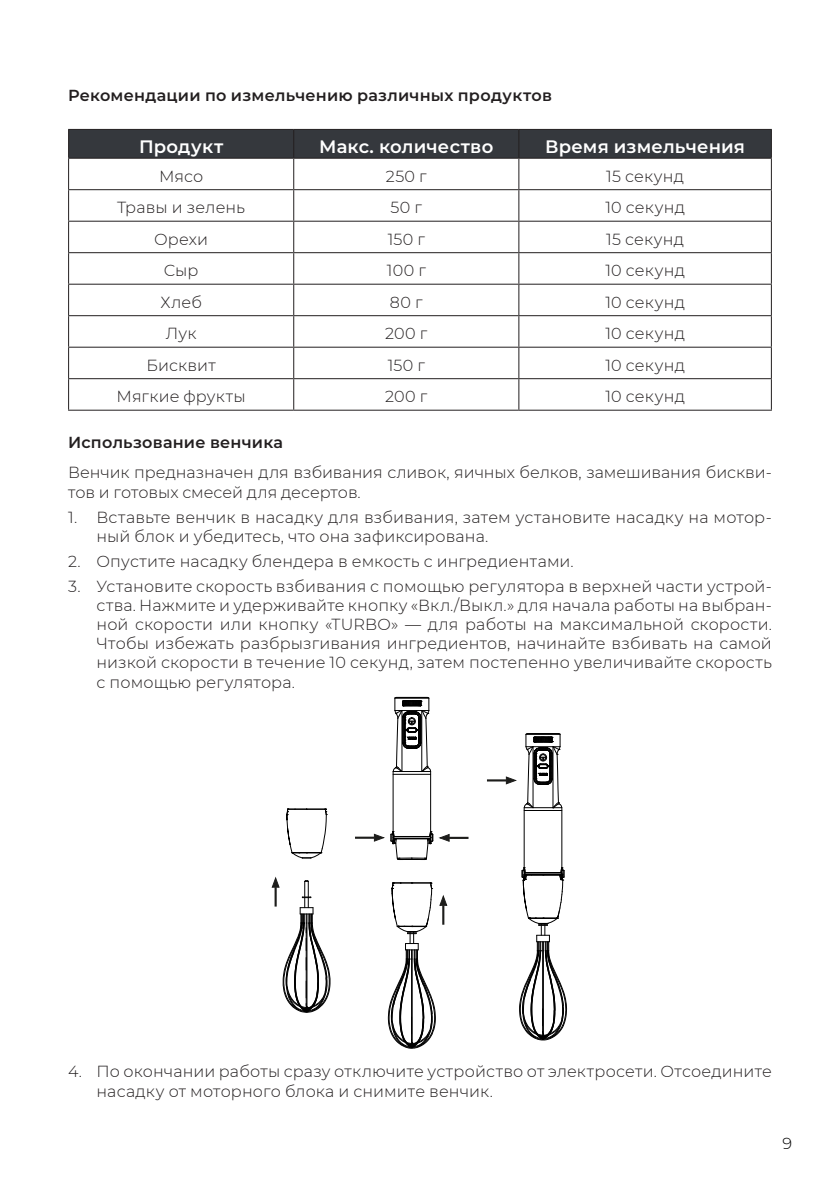
<style>
.page{position:relative;width:840px;height:1191px;background:#fff}
.page>*{position:absolute;margin:0;border:0;box-sizing:border-box;transform-origin:0 0}
.Табличный__заголовки{font:600 18px "Montserrat";letter-spacing:.01em;color:#fff}
.Табличный__текст__центр{font:300 16px/19.2px "Montserrat";letter-spacing:.01em;color:#231f20}
.Подзаголовок{font:600 16px "Montserrat";letter-spacing:.015em;color:#231f20}
.t1{font:300 16px "Montserrat";color:#000}
</style>
<div class="page">
<svg style="left:334px;top:128px;width:96px;height:680px"></svg>
<svg style="left:196px;top:346px;width:95px;height:64px"></svg>
<svg style="left:430px;top:128px;width:94px;height:711px"></svg>
<svg style="left:518px;top:831px;width:49px;height:209px"></svg>
<hr style="left:392px;top:771px;width:1px;height:60px;background:#000">
<hr style="left:430px;top:771px;width:1px;height:60px;background:#000">
<hr style="left:393px;top:774px;width:37px;height:1px;background:#000">
<svg style="left:392px;top:697px;width:39px;height:75px"></svg>
<hr style="left:523px;top:807px;width:1px;height:60px;background:#000">
<hr style="left:561px;top:807px;width:1px;height:60px;background:#000">
<hr style="left:524px;top:810px;width:37px;height:1px;background:#000">
<svg style="left:523px;top:733px;width:39px;height:76px"></svg>
<svg style="left:272px;top:808px;width:196px;height:241px"></svg>
<svg style="left:486px;top:777px;width:3px;height:7px"></svg>
<hr style="left:486px;top:779px;width:20px;height:2px;background:#1d1d1b">
<svg style="left:489px;top:777px;width:26px;height:7px"></svg>
<hr style="left:68px;top:159px;width:1px;height:30px;background:#231f20">
<hr style="left:293px;top:159px;width:1px;height:30px;background:#231f20">
<hr style="left:518px;top:159px;width:1px;height:30px;background:#231f20">
<hr style="left:770px;top:159px;width:1px;height:30px;background:#231f20">
<hr style="left:68px;top:189px;width:225px;height:1px;background:#231f20">
<hr style="left:68px;top:190px;width:1px;height:31px;background:#231f20">
<hr style="left:293px;top:189px;width:225px;height:1px;background:#231f20">
<hr style="left:293px;top:190px;width:1px;height:31px;background:#231f20">
<hr style="left:518px;top:189px;width:253px;height:1px;background:#231f20">
<hr style="left:518px;top:190px;width:1px;height:31px;background:#231f20">
<hr style="left:770px;top:190px;width:1px;height:31px;background:#231f20">
<hr style="left:68px;top:221px;width:225px;height:1px;background:#231f20">
<hr style="left:68px;top:222px;width:1px;height:30px;background:#231f20">
<hr style="left:293px;top:221px;width:225px;height:1px;background:#231f20">
<hr style="left:293px;top:222px;width:1px;height:30px;background:#231f20">
<hr style="left:518px;top:221px;width:253px;height:1px;background:#231f20">
<hr style="left:518px;top:222px;width:1px;height:30px;background:#231f20">
<hr style="left:770px;top:222px;width:1px;height:30px;background:#231f20">
<hr style="left:68px;top:252px;width:225px;height:1px;background:#231f20">
<hr style="left:68px;top:253px;width:1px;height:31px;background:#231f20">
<hr style="left:293px;top:252px;width:225px;height:1px;background:#231f20">
<hr style="left:293px;top:253px;width:1px;height:31px;background:#231f20">
<hr style="left:518px;top:252px;width:253px;height:1px;background:#231f20">
<hr style="left:518px;top:253px;width:1px;height:31px;background:#231f20">
<hr style="left:770px;top:253px;width:1px;height:31px;background:#231f20">
<hr style="left:68px;top:284px;width:225px;height:1px;background:#231f20">
<hr style="left:68px;top:285px;width:1px;height:30px;background:#231f20">
<hr style="left:293px;top:284px;width:225px;height:1px;background:#231f20">
<hr style="left:293px;top:285px;width:1px;height:30px;background:#231f20">
<hr style="left:518px;top:284px;width:253px;height:1px;background:#231f20">
<hr style="left:518px;top:285px;width:1px;height:30px;background:#231f20">
<hr style="left:770px;top:285px;width:1px;height:30px;background:#231f20">
<hr style="left:68px;top:315px;width:225px;height:1px;background:#231f20">
<hr style="left:68px;top:316px;width:1px;height:31px;background:#231f20">
<hr style="left:293px;top:315px;width:225px;height:1px;background:#231f20">
<hr style="left:293px;top:316px;width:1px;height:31px;background:#231f20">
<hr style="left:518px;top:315px;width:253px;height:1px;background:#231f20">
<hr style="left:518px;top:316px;width:1px;height:31px;background:#231f20">
<hr style="left:770px;top:316px;width:1px;height:31px;background:#231f20">
<hr style="left:68px;top:347px;width:225px;height:1px;background:#231f20">
<hr style="left:68px;top:348px;width:1px;height:30px;background:#231f20">
<hr style="left:293px;top:347px;width:225px;height:1px;background:#231f20">
<hr style="left:293px;top:348px;width:1px;height:30px;background:#231f20">
<hr style="left:518px;top:347px;width:253px;height:1px;background:#231f20">
<hr style="left:518px;top:348px;width:1px;height:30px;background:#231f20">
<hr style="left:770px;top:348px;width:1px;height:30px;background:#231f20">
<hr style="left:68px;top:378px;width:225px;height:1px;background:#231f20">
<hr style="left:68px;top:379px;width:1px;height:31px;background:#231f20">
<hr style="left:293px;top:378px;width:225px;height:1px;background:#231f20">
<hr style="left:293px;top:379px;width:1px;height:31px;background:#231f20">
<hr style="left:518px;top:378px;width:253px;height:1px;background:#231f20">
<hr style="left:518px;top:379px;width:1px;height:31px;background:#231f20">
<hr style="left:770px;top:379px;width:1px;height:31px;background:#231f20">
<hr style="left:68px;top:410px;width:225px;height:1px;background:#231f20">
<hr style="left:293px;top:410px;width:225px;height:1px;background:#231f20">
<hr style="left:518px;top:410px;width:253px;height:1px;background:#231f20">
<svg style="left:68px;top:129px;width:703px;height:29px;background:#34373b"></svg>
<hr style="left:68px;top:158px;width:225px;height:1px;background:#231f20">
<hr style="left:293px;top:158px;width:225px;height:1px;background:#231f20">
<hr style="left:518px;top:158px;width:253px;height:1px;background:#231f20">
<p class="Подзаголовок" style="left:68px;top:84px;width:485px">Рекомендации по измельчению различных продуктов</p>
<p class="Табличный__заголовки" style="left:139px;top:134px;width:86px">Продукт</p>
<p class="Табличный__заголовки" style="left:319px;top:134px;width:175px">Макс. количество</p>
<p class="Табличный__заголовки" style="left:545px;top:134px;width:201px">Время измельчения</p>
<p class="Табличный__текст__центр" style="left:159px;top:166px;width:46px">Мясо</p>
<p class="Табличный__текст__центр" style="left:385px;top:166px;width:42px">250 г</p>
<p class="Табличный__текст__центр" style="left:605px;top:166px;width:79px">15 секунд</p>
<p class="Табличный__текст__центр" style="left:117px;top:197px;width:129px">Травы и зелень</p>
<p class="Табличный__текст__центр" style="left:390px;top:197px;width:33px">50 г</p>
<p class="Табличный__текст__центр" style="left:605px;top:197px;width:81px">10 секунд</p>
<p class="Табличный__текст__центр" style="left:154px;top:229px;width:56px">Орехи</p>
<p class="Табличный__текст__центр" style="left:387px;top:229px;width:39px">150 г</p>
<p class="Табличный__текст__центр" style="left:605px;top:229px;width:79px">15 секунд</p>
<p class="Табличный__текст__центр" style="left:164px;top:260px;width:36px">Сыр</p>
<p class="Табличный__текст__центр" style="left:386px;top:260px;width:41px">100 г</p>
<p class="Табличный__текст__центр" style="left:605px;top:260px;width:81px">10 секунд</p>
<p class="Табличный__текст__центр" style="left:160px;top:292px;width:43px">Хлеб</p>
<p class="Табличный__текст__центр" style="left:390px;top:292px;width:34px">80 г</p>
<p class="Табличный__текст__центр" style="left:605px;top:292px;width:81px">10 секунд</p>
<p class="Табличный__текст__центр" style="left:166px;top:323px;width:32px">Лук</p>
<p class="Табличный__текст__центр" style="left:385px;top:323px;width:44px">200 г</p>
<p class="Табличный__текст__центр" style="left:605px;top:323px;width:81px">10 секунд</p>
<p class="Табличный__текст__центр" style="left:146px;top:355px;width:71px">Бисквит</p>
<p class="Табличный__текст__центр" style="left:387px;top:355px;width:39px">150 г</p>
<p class="Табличный__текст__центр" style="left:605px;top:355px;width:81px">10 секунд</p>
<p class="Табличный__текст__центр" style="left:117px;top:386px;width:130px">Мягкие фрукты</p>
<p class="Табличный__текст__центр" style="left:385px;top:386px;width:44px">200 г</p>
<p class="Табличный__текст__центр" style="left:605px;top:386px;width:81px">10 секунд</p>
<p class="Подзаголовок" style="left:68px;top:431px;width:216px">Использование венчика</p>
<p class="Табличный__текст__центр" style="left:68px;top:463px;width:704px">Венчик предназначен для взбивания сливок, яичных белков, замешивания бискви&shy;тов и готовых смесей для десертов.</p>
<p class="Табличный__текст__центр" style="left:96px;top:507px;width:676px;text-indent:-28px">1. Вставьте венчик в насадку для взбивания, затем установите насадку на мотор&shy;ный блок и убедитесь, что она зафиксирована.</p>
<p class="Табличный__текст__центр" style="left:68px;top:551px;width:506px">2. Опустите насадку блендера в емкость с ингредиентами.</p>
<p class="Табличный__текст__центр" style="left:96px;top:576px;width:676px;text-align:justify;text-indent:-28px">3. Установите скорость взбивания с помощью регулятора в верхней части устрой&shy;ства. Нажмите и удерживайте кнопку «Вкл./Выкл.» для начала работы на выбран&shy;ной скорости или кнопку «TURBO» — для работы на максимальной скорости.<br>Чтобы избежать разбрызгивания ингредиентов, начинайте взбивать на самой низкой скорости в течение 10 секунд, затем постепенно увеличивайте скорость с помощью регулятора.</p>
<p class="Табличный__текст__центр" style="left:96px;top:1061px;width:676px;text-indent:-28px">4. По окончании работы сразу отключите устройство от электросети. Отсоедините насадку от моторного блока и снимите венчик.</p>
<p class="t1" style="left:782px;top:1132px;width:11px">9</p>
</div>
